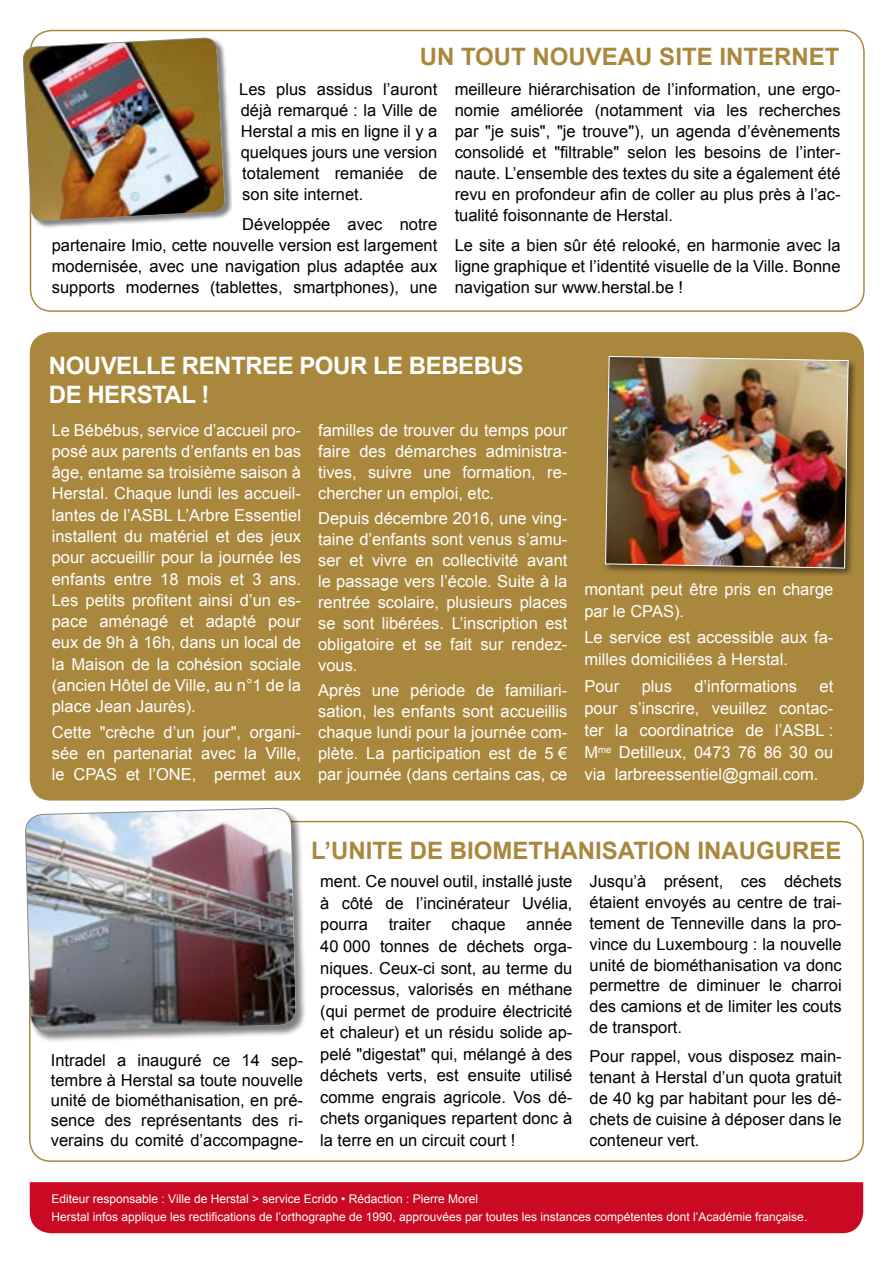
<style>
.page{position:relative;width:893px;height:1263px;background:#fff}
.page>*{position:absolute;margin:0;border:0;box-sizing:border-box;transform-origin:0 0}
.t1{font:700 24px "Arial";color:#a9883d}
.t2{font:700 24px/28.8px "Arial";letter-spacing:-.02em;color:#fff}
.t3{font:16.5px/21px "Arial";color:#000;text-align:justify}
.t4{font:16.5px/21.3px "Arial";color:#fff;text-align:justify}
.t5{font:12px "Arial";color:#fff}
</style>
<div class="page">
<div style="left:30px;top:30px;width:835px;height:282px;border:2px solid #a9883d;border-radius:21px"></div>
<div style="left:25px;top:808px;width:282px;height:234px;background:#000;opacity:.5"></div>
<img style="left:25px;top:768px;width:272px;height:303px">
<div style="left:30px;top:1182px;width:833px;height:51px;background:#c90a22"></div>
<div style="left:24px;top:38px;width:208px;height:191px;background:#000;opacity:.5"></div>
<img style="left:23px;top:37px;width:203px;height:200px">
<div style="left:30px;top:332px;width:834px;height:468px;background:#a9883d;border-radius:21px"></div>
<div style="left:604px;top:355px;width:253px;height:222px;background:#000;opacity:.5"></div>
<img style="left:605px;top:356px;width:244px;height:213px">
<h1 class="t1" style="left:420px;top:41px;width:421px">UN TOUT NOUVEAU SITE INTERNET</h1>
<p class="t3" style="left:239px;top:79px;width:199px">Les plus assidus l’auront déjà remarqué : la Ville de Herstal a mis en ligne il y a quelques jours une version totalement remaniée de son site internet.</p>
<p class="t3" style="left:52px;top:213px;width:387px;text-indent:190px">Développée avec notre partenaire Imio, cette nouvelle version est largement modernisée, avec une navigation plus adaptée aux supports modernes (tablettes, smartphones), une</p>
<p class="t3" style="left:455px;top:79px;width:387px">meilleure hiérarchisation de l’information, une ergo&shy;nomie améliorée (notamment via les recherches par "je suis", "je trouve"), un agenda d’évènements consolidé et "filtrable" selon les besoins de l’inter&shy;naute. L’ensemble des textes du site a également été revu en profondeur afin de coller au plus près à l’ac&shy;tualité foisonnante de Herstal.</p>
<p class="t3" style="left:455px;top:234px;width:387px">Le site a bien sûr été relooké, en harmonie avec la ligne graphique et l’identité visuelle de la Ville. Bonne navigation sur www.herstal.be !</p>
<h1 class="t2" style="left:49px;top:352px;width:476px">NOUVELLE RENTREE POUR LE BEBEBUS<br>DE HERSTAL !</h1>
<p class="t4" style="left:52px;top:419px;width:251px">Le Bébébus, service d’accueil pro&shy;posé aux parents d’enfants en bas âge, entame sa troisième saison à Herstal. Chaque lundi les accueil&shy;lantes de l’ASBL L’Arbre Essentiel installent du matériel et des jeux pour accueillir pour la journée les enfants entre 18 mois et 3 ans.<br>Les petits profitent ainsi d’un es&shy;pace aménagé et adapté pour eux de 9h à 16h, dans un local de la Maison de la cohésion sociale (ancien Hôtel de Ville, au n°1 de la place Jean Jaurès).</p>
<p class="t4" style="left:52px;top:721px;width:251px">Cette "crèche d’un jour", organi&shy;sée en partenariat avec la Ville, le CPAS et l’ONE, permet aux</p>
<p class="t4" style="left:318px;top:419px;width:251px">familles de trouver du temps pour faire des démarches administra&shy;tives, suivre une formation, re&shy;chercher un emploi, etc.</p>
<p class="t4" style="left:318px;top:508px;width:251px">Depuis décembre 2016, une ving&shy;taine d’enfants sont venus s’amu&shy;ser et vivre en collectivité avant le passage vers l’école. Suite à la rentrée scolaire, plusieurs places se sont libérées. L’inscription est obligatoire et se fait sur rendez&shy;vous.</p>
<p class="t4" style="left:318px;top:680px;width:251px">Après une période de familiari&shy;sation, les enfants sont accueillis chaque lundi pour la journée com&shy;plète. La participation est de 5 € par journée (dans certains cas, ce</p>
<p class="t4" style="left:584px;top:578px;width:250px;line-height:22.2px">montant peut être pris en charge par le CPAS).</p>
<p class="t4" style="left:584px;top:626px;width:250px;line-height:22.2px">Le service est accessible aux fa&shy;milles domiciliées à Herstal.</p>
<p class="t4" style="left:584px;top:675px;width:36px">Pour</p>
<p class="t4" style="left:642px;top:675px;width:32px">plus</p>
<p class="t4" style="left:694px;top:675px;width:104px">d’informations</p>
<p class="t4" style="left:584px;top:675px;width:250px;line-height:22.2px;text-indent:235px">et pour s’inscrire, veuillez contac&shy;ter la coordinatrice de l’ASBL :<br>M<sup>me</sup> Detilleux, 0473 76 86 30 ou via larbreessentiel@gmail.com.</p>
<p class="t3" style="left:51px;top:1050px;width:254px;line-height:20px">Intradel a inauguré ce 14 sep&shy;tembre à Herstal sa toute nouvelle unité de biométhanisation, en pré&shy;sence des représentants des ri&shy;verains du comité d’accompagne-</p>
<h1 class="t1" style="left:311px;top:834px;width:532px">L’UNITE DE BIOMETHANISATION INAUGUREE</h1>
<p class="t3" style="left:320px;top:871px;width:254px;line-height:21.5px">ment. Ce nouvel outil, installé juste à côté de l’incinérateur Uvélia, pourra</p>
<p class="t3" style="left:320px;top:914px;width:254px;line-height:21.5px;text-indent:206px">année 40 000 tonnes de déchets orga&shy;niques. Ceux-ci sont, au terme du processus, valorisés en méthane (qui permet de produire électricité et chaleur) et un résidu solide ap&shy;pelé "digestat" qui, mélangé à des déchets verts, est ensuite utilisé comme engrais agricole. Vos dé&shy;chets organiques repartent donc à la terre en un circuit court !</p>
<p class="t3" style="left:389px;top:914px;width:44px">traiter</p>
<p class="t3" style="left:452px;top:914px;width:56px">chaque</p>
<p class="t3" style="left:589px;top:871px;width:254px">Jusqu’à présent, ces déchets étaient envoyés au centre de trai&shy;tement de Tenneville dans la pro&shy;vince du Luxembourg : la nouvelle unité de biométhanisation va donc permettre de diminuer le charroi des camions et de limiter les couts de transport.</p>
<p class="t3" style="left:589px;top:1046px;width:254px">Pour rappel, vous disposez main&shy;tenant à Herstal d’un quota gratuit de 40 kg par habitant pour les dé&shy;chets de cuisine à déposer dans le conteneur vert.</p>
<p class="t5" style="left:52px;top:1191px;width:428px">Editeur responsable : Ville de Herstal &gt; service Ecrido • Rédaction : Pierre Morel</p>
<p class="t5" style="left:52px;top:1208px;width:757px">Herstal infos applique les rectifications de l’orthographe de 1990, approuvées par toutes les instances compétentes dont l’Académie française.</p>
</div>
